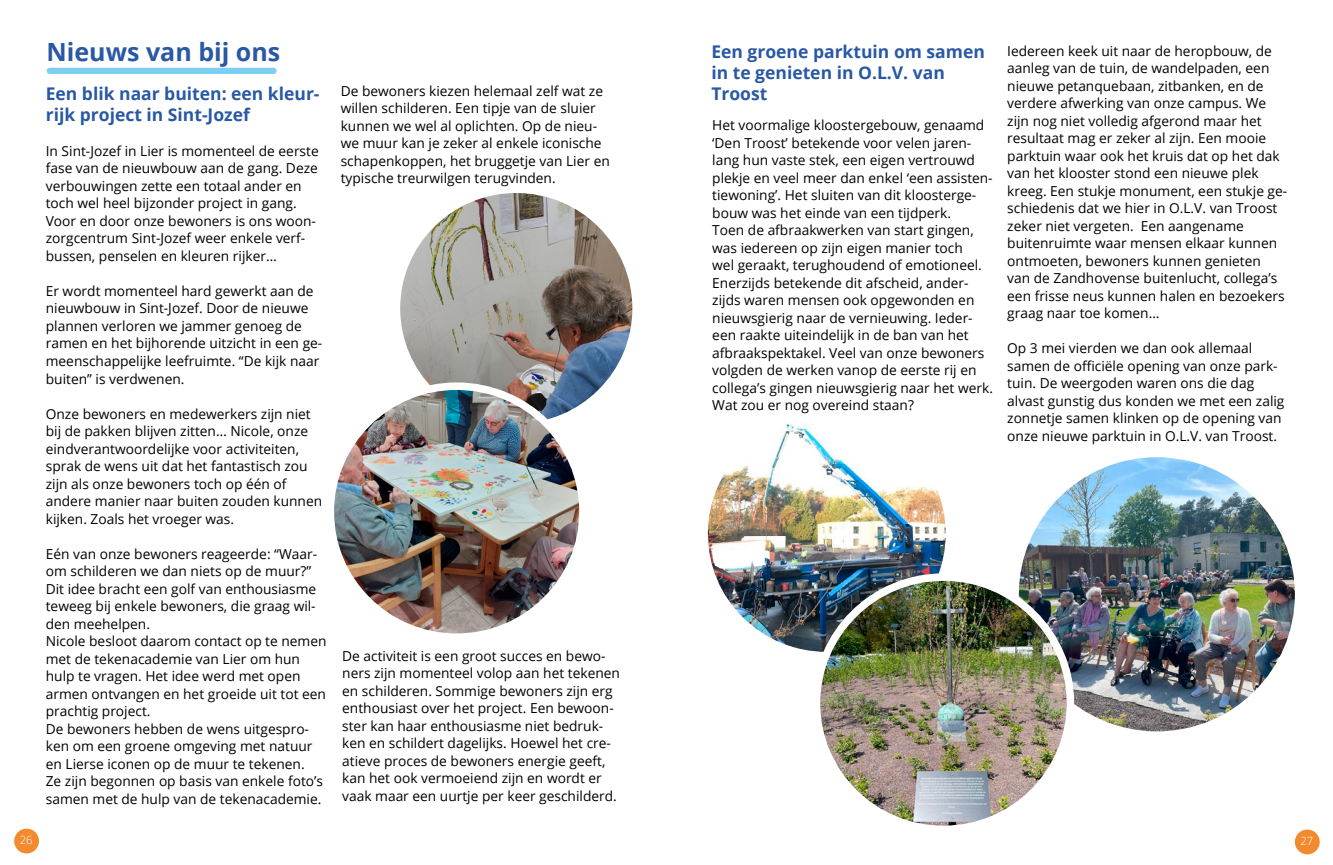
<style>
.page{position:relative;width:1333px;height:865px;background:#fff}
.page>*{position:absolute;margin:0;border:0;box-sizing:border-box;transform-origin:0 0}
.t1{font:700 25px "Open Sans";color:#2958a5}
.t2{font:700 17.5px/21px "Open Sans";color:#2958a5}
.t3{font:13.75px/17.5px "Open Sans";color:#000}
.t4{font:300 11.25px "Open Sans";color:#fff}
</style>
<div class="page">
<div style="left:14px;top:828px;width:25px;height:25px;background:#f28b2d;border-radius:50%"></div>
<div style="left:1294px;top:829px;width:25px;height:25px;background:#f28b2d;border-radius:50%"></div>
<img style="left:708px;top:423px;width:237px;height:229px">
<img style="left:400px;top:193px;width:232px;height:210px">
<img style="left:1020px;top:457px;width:274px;height:274px">
<img style="left:816px;top:577px;width:254px;height:247px">
<div style="left:812px;top:573px;width:262px;height:260px;border:8px solid #fff;border-radius:50%"></div>
<img style="left:335px;top:386px;width:248px;height:246px">
<div style="left:326px;top:382px;width:260px;height:259px;border:8px solid #fff;border-radius:50%"></div>
<div style="left:50px;top:68px;width:223px;height:6px;background:#7ccef3"></div>
<h1 class="t1" style="left:47px;top:34px;width:235px">Nieuws van bij ons</h1>
<p class="t2" style="left:711px;top:41px;width:275px">Een groene parktuin om samen in te genieten in O.L.V. van</p>
<p class="t3" style="left:341px;top:82px;width:270px">De bewoners kiezen helemaal zelf wat ze willen schilderen. Een tipje van de sluier kunnen we wel al oplichten. Op de nieu&shy;we muur kan je zeker al enkele iconische schapenkoppen, het bruggetje van Lier en typische treurwilgen terugvinden.</p>
<p class="t2" style="left:46px;top:83px;width:275px">Een blik naar buiten: een kleur-</p>
<p class="t2" style="left:711px;top:83px;width:58px">Troost</p>
<p class="t2" style="left:46px;top:104px;width:206px">rijk project in Sint-Jozef</p>
<p class="t3" style="left:46px;top:142px;width:274px">In Sint-Jozef in Lier is momenteel de eerste fase van de nieuwbouw aan de gang. Deze verbouwingen zette een totaal ander en toch wel heel bijzonder project in gang.<br>Voor en door onze bewoners is ons woon&shy;zorgcentrum Sint-Jozef weer enkele verf&shy;bussen, penselen en kleuren rijker…</p>
<p class="t3" style="left:46px;top:282px;width:278px">Er wordt momenteel hard gewerkt aan de nieuwbouw in Sint-Jozef. Door de nieuwe plannen verloren we jammer genoeg de ramen en het bijhorende uitzicht in een ge&shy;meenschappelijke leefruimte. “De kijk naar buiten” is verdwenen.</p>
<p class="t3" style="left:46px;top:404px;width:278px">Onze bewoners en medewerkers zijn niet bij de pakken blijven zitten… Nicole, onze eindverantwoordelijke voor activiteiten, sprak de wens uit dat het fantastisch zou zijn als onze bewoners toch op één of andere manier naar buiten zouden kunnen kijken. Zoals het vroeger was.</p>
<p class="t3" style="left:46px;top:544px;width:282px">Eén van onze bewoners reageerde: “Waar&shy;om schilderen we dan niets op de muur?” Dit idee bracht een golf van enthousiasme teweeg bij enkele bewoners, die graag wil&shy;den meehelpen.<br>Nicole besloot daarom contact op te nemen met de tekenacademie van Lier om hun hulp te vragen. Het idee werd met open armen ontvangen en het groeide uit tot een prachtig project.<br>De bewoners hebben de wens uitgespro&shy;ken om een groene omgeving met natuur en Lierse iconen op de muur te tekenen.<br>Ze zijn begonnen op basis van enkele foto’s samen met de hulp van de tekenacademie.</p>
<p class="t3" style="left:712px;top:116px;width:282px">Het voormalige kloostergebouw, genaamd ‘Den Troost’ betekende voor velen jaren&shy;lang hun vaste stek, een eigen vertrouwd plekje en veel meer dan enkel ‘een assisten&shy;tiewoning’. Het sluiten van dit kloosterge&shy;bouw was het einde van een tijdperk.<br>Toen de afbraakwerken van start gingen, was iedereen op zijn eigen manier toch<br>wel geraakt, terughoudend of emotioneel.<br>Enerzijds betekende dit afscheid, ander&shy;zijds waren mensen ook opgewonden en nieuwsgierig naar de vernieuwing. Ieder&shy;een raakte uiteindelijk in de ban van het afbraakspektakel. Veel van onze bewoners volgden de werken vanop de eerste rij en collega’s gingen nieuwsgierig naar het werk.<br>Wat zou er nog overeind staan?</p>
<p class="t3" style="left:342px;top:646px;width:279px">De activiteit is een groot succes en bewo&shy;ners zijn momenteel volop aan het tekenen en schilderen. Sommige bewoners zijn erg enthousiast over het project. Een bewoon&shy;ster kan haar enthousiasme niet bedruk&shy;ken en schildert dagelijks. Hoewel het cre&shy;atieve proces de bewoners energie geeft, kan het ook vermoeiend zijn en wordt er vaak maar een uurtje per keer geschilderd.</p>
<p class="t3" style="left:1007px;top:41px;width:281px">Iedereen keek uit naar de heropbouw, de aanleg van de tuin, de wandelpaden, een nieuwe petanquebaan, zitbanken, en de verdere afwerking van onze campus. We zijn nog niet volledig afgerond maar het resultaat mag er zeker al zijn. Een mooie parktuin waar ook het kruis dat op het dak van het klooster stond een nieuwe plek kreeg. Een stukje monument, een stukje ge&shy;schiedenis dat we hier in O.L.V. van Troost zeker niet vergeten. Een aangename buitenruimte waar mensen elkaar kunnen ontmoeten, bewoners kunnen genieten van de Zandhovense buitenlucht, collega’s een frisse neus kunnen halen en bezoekers graag naar toe komen…</p>
<p class="t3" style="left:1007px;top:339px;width:279px">Op 3 mei vierden we dan ook allemaal samen de officiële opening van onze park&shy;tuin. De weergoden waren ons die dag alvast gunstig dus konden we met een zalig zonnetje samen klinken op de opening van onze nieuwe parktuin in O.L.V. van Troost.</p>
<p class="t4" style="left:20px;top:832px;width:14px">26</p>
<p class="t4" style="left:1300px;top:833px;width:14px">27</p>
</div>
